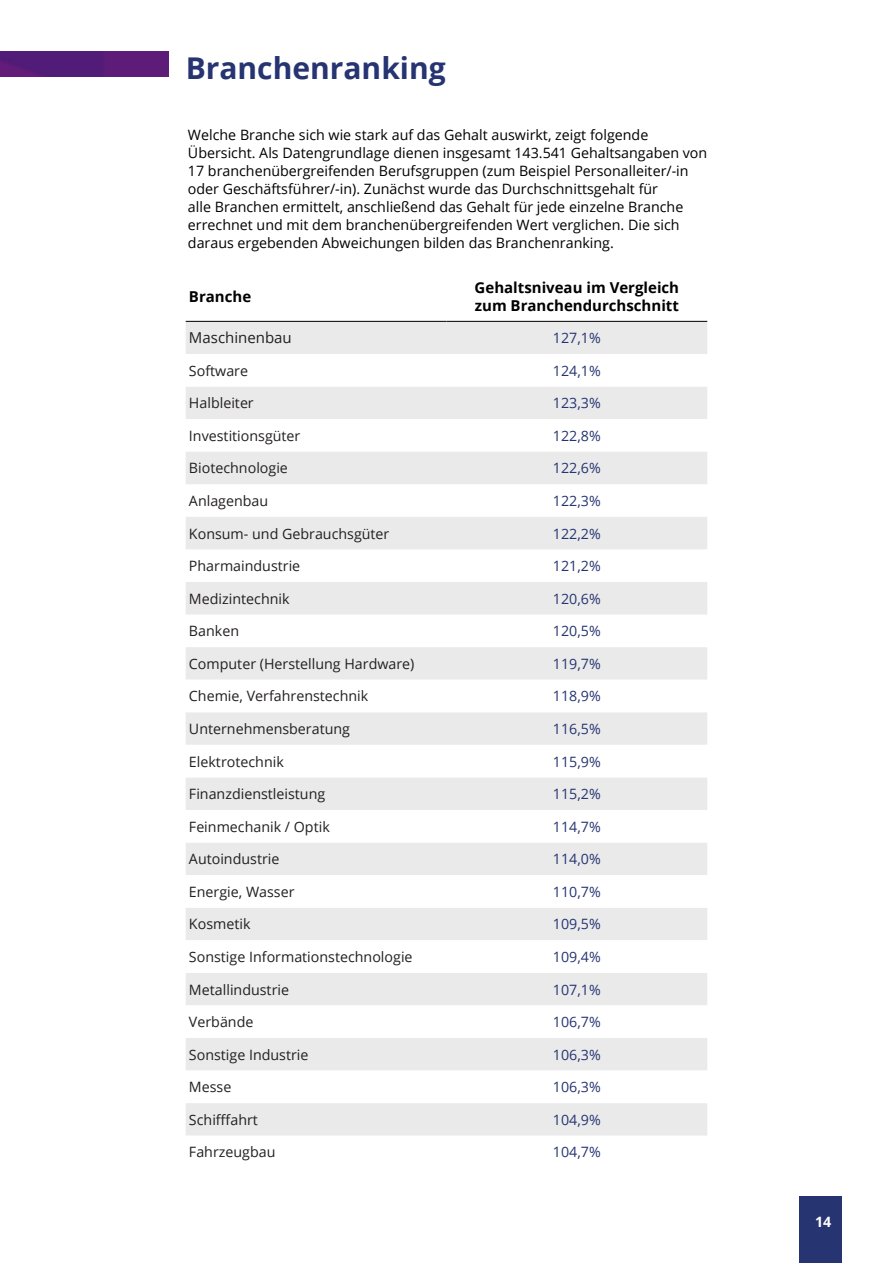
<style>
.page{position:relative;width:893px;height:1263px;background:#fff}
.page>*{position:absolute;margin:0;border:0;box-sizing:border-box;transform-origin:0 0}
.t1{font:700 30px "Open Sans";color:#263472}
.t2{font:700 15px/18px "Open Sans";color:#000001}
.t3{font:15px "Open Sans";color:#231f20}
.t4{font:14.25px/18px "Open Sans";color:#000001}
.t5{font:14.25px "Open Sans";color:#231f20}
.t6{font:14.25px "Open Sans";color:#263572}
.t7{font:700 14.25px "Open Sans";color:#fff}
</style>
<div class="page">
<div style="left:799px;top:1196px;width:43px;height:67px;background:#263472"></div>
<img style="left:0;top:51px;width:169px;height:26px">
<svg style="left:186px;top:320px;width:521px;height:1px"></svg>
<div style="left:186px;top:322px;width:521px;height:32px;background:#eaeaea"></div>
<svg style="left:186px;top:387px;width:521px;height:749px"></svg>
<svg style="left:186px;top:452px;width:521px;height:162px;fill:#eaeaea"></svg>
<hr style="left:186px;top:321px;width:260px;height:1px;background:#231f20">
<hr style="left:446px;top:321px;width:261px;height:1px;background:#231f20">
<p class="t1" style="left:186px;top:47px;width:262px">Branchenranking</p>
<p class="t4" style="left:188px;top:126px;width:521px">Welche Branche sich wie stark auf das Gehalt auswirkt, zeigt folgende Übersicht. Als Datengrundlage dienen insgesamt 143.541 Gehaltsangaben von 17 branchenübergreifenden Berufsgruppen (zum Beispiel Personalleiter/-in oder Geschäftsführer/-in). Zunächst wurde das Durchschnittsgehalt für<br>alle Branchen ermittelt, anschließend das Gehalt für jede einzelne Branche errechnet und mit dem branchenübergreifenden Wert verglichen. Die sich daraus ergebenden Abweichungen bilden das Branchenranking.</p>
<p class="t2" style="left:189px;top:287px;width:64px">Branche</p>
<p class="t2" style="left:475px;top:278px;width:206px">Gehaltsniveau im Vergleich zum Branchendurchschnitt</p>
<p class="t3" style="left:189px;top:328px;width:104px">Maschinenbau</p>
<p class="t6" style="left:553px;top:328px;width:49px">127,1%</p>
<p class="t5" style="left:189px;top:361px;width:61px">Software</p>
<p class="t6" style="left:553px;top:361px;width:49px">124,1%</p>
<p class="t5" style="left:189px;top:393px;width:66px">Halbleiter</p>
<p class="t6" style="left:553px;top:393px;width:49px">123,3%</p>
<p class="t5" style="left:189px;top:426px;width:113px">Investitionsgüter</p>
<p class="t6" style="left:553px;top:426px;width:49px">122,8%</p>
<p class="t5" style="left:189px;top:458px;width:100px">Biotechnologie</p>
<p class="t6" style="left:553px;top:458px;width:49px">122,6%</p>
<p class="t5" style="left:189px;top:491px;width:81px">Anlagenbau</p>
<p class="t6" style="left:553px;top:491px;width:49px">122,3%</p>
<p class="t5" style="left:189px;top:524px;width:202px">Konsum- und Gebrauchsgüter</p>
<p class="t6" style="left:553px;top:524px;width:49px">122,2%</p>
<p class="t5" style="left:189px;top:556px;width:113px">Pharmaindustrie</p>
<p class="t6" style="left:553px;top:556px;width:49px">121,2%</p>
<p class="t5" style="left:189px;top:589px;width:102px">Medizintechnik</p>
<p class="t6" style="left:553px;top:589px;width:49px">120,6%</p>
<p class="t5" style="left:189px;top:621px;width:52px">Banken</p>
<p class="t6" style="left:553px;top:621px;width:49px">120,5%</p>
<p class="t5" style="left:189px;top:654px;width:227px">Computer (Herstellung Hardware)</p>
<p class="t6" style="left:553px;top:654px;width:49px">119,7%</p>
<p class="t5" style="left:189px;top:686px;width:181px">Chemie, Verfahrenstechnik</p>
<p class="t6" style="left:553px;top:686px;width:49px">118,9%</p>
<p class="t5" style="left:189px;top:719px;width:163px">Unternehmensberatung</p>
<p class="t6" style="left:553px;top:719px;width:49px">116,5%</p>
<p class="t5" style="left:189px;top:752px;width:96px">Elektrotechnik</p>
<p class="t6" style="left:553px;top:752px;width:49px">115,9%</p>
<p class="t5" style="left:189px;top:784px;width:138px">Finanzdienstleistung</p>
<p class="t6" style="left:553px;top:784px;width:49px">115,2%</p>
<p class="t5" style="left:189px;top:817px;width:142px">Feinmechanik / Optik</p>
<p class="t6" style="left:553px;top:817px;width:49px">114,7%</p>
<p class="t5" style="left:189px;top:849px;width:92px">Autoindustrie</p>
<p class="t6" style="left:553px;top:849px;width:49px">114,0%</p>
<p class="t5" style="left:189px;top:882px;width:107px">Energie, Wasser</p>
<p class="t6" style="left:553px;top:882px;width:49px">110,7%</p>
<p class="t5" style="left:189px;top:914px;width:63px">Kosmetik</p>
<p class="t6" style="left:553px;top:914px;width:49px">109,5%</p>
<p class="t5" style="left:189px;top:947px;width:225px">Sonstige Informationstechnologie</p>
<p class="t6" style="left:553px;top:947px;width:49px">109,4%</p>
<p class="t5" style="left:189px;top:980px;width:102px">Metallindustrie</p>
<p class="t6" style="left:553px;top:980px;width:49px">107,1%</p>
<p class="t5" style="left:189px;top:1012px;width:66px">Verbände</p>
<p class="t6" style="left:553px;top:1012px;width:49px">106,7%</p>
<p class="t5" style="left:189px;top:1045px;width:121px">Sonstige Industrie</p>
<p class="t6" style="left:553px;top:1045px;width:49px">106,3%</p>
<p class="t5" style="left:189px;top:1077px;width:44px">Messe</p>
<p class="t6" style="left:553px;top:1077px;width:49px">106,3%</p>
<p class="t5" style="left:189px;top:1110px;width:70px">Schifffahrt</p>
<p class="t6" style="left:553px;top:1110px;width:49px">104,9%</p>
<p class="t5" style="left:189px;top:1142px;width:88px">Fahrzeugbau</p>
<p class="t6" style="left:553px;top:1142px;width:49px">104,7%</p>
<p class="t7" style="left:815px;top:1212px;width:18px">14</p>
</div>
